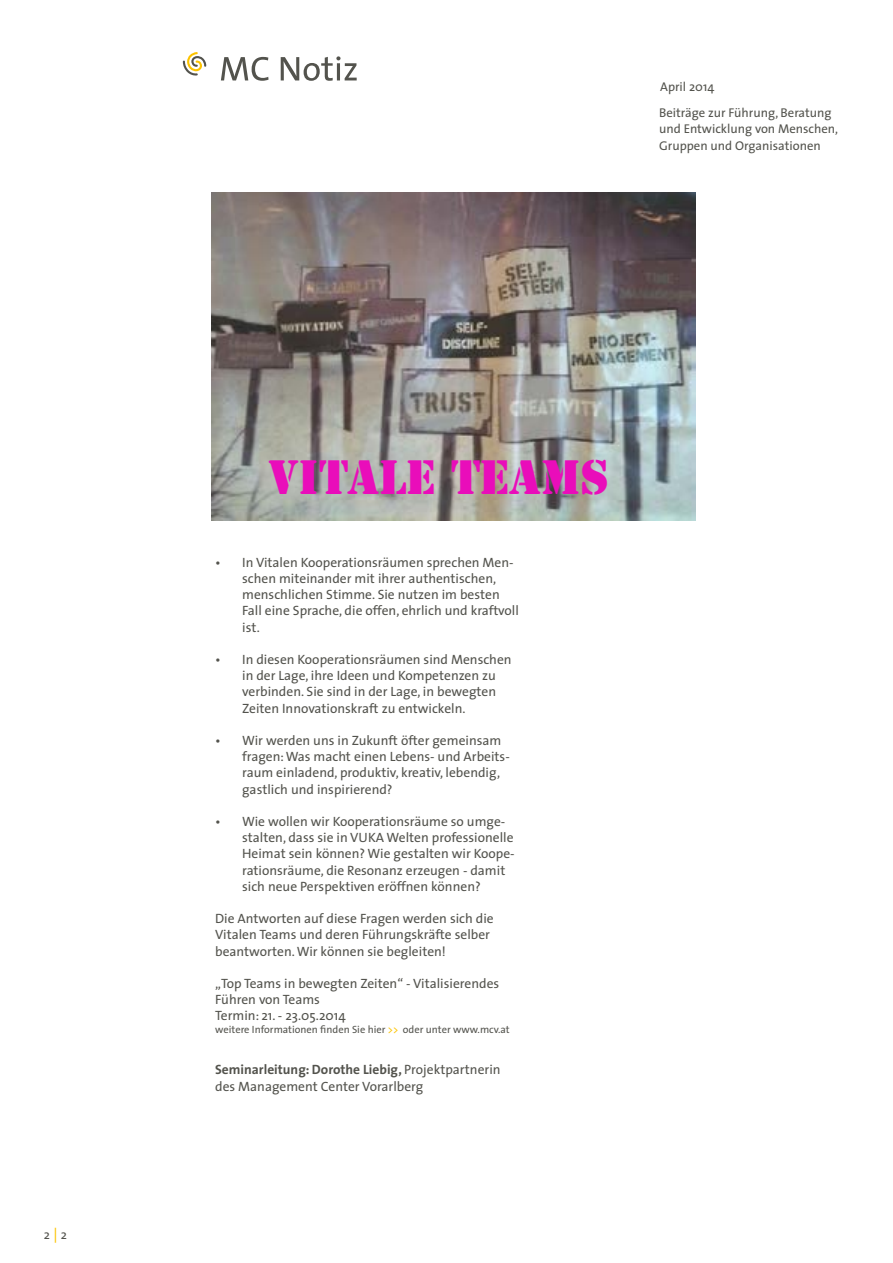
<style>
.page{position:relative;width:893px;height:1263px;background:#fff}
.page>*{position:absolute;margin:0;border:0;box-sizing:border-box;transform-origin:0 0}
.t1{font:45px "Stencil Std";color:#e90dba}
.t2{font:13.5px/16.2px "The Sans";color:#53534d}
.t3{font:12.75px/25.7px "The Sans";color:#53534d}
.t4{font:10.5px "The Sans";color:#53534d}
.s1{font-size:15px;color:#fcc300}
.s2{color:#fcc300}
.s3{font-weight:700}
</style>
<div class="page">
<svg style="left:221px;top:56px;width:136px;height:25px"></svg>
<svg style="left:183px;top:52px;width:23px;height:24px"></svg>
<img style="left:212px;top:192px;width:484px;height:328px">
<p class="t3" style="left:44px;top:1221px;width:25px">2<span class="s1">|</span>2</p>
<p class="t3" style="left:659px;top:73px;width:174px">April 2014<br>Beiträge zur Führung, Beratung</p>
<p class="t3" style="left:659px;top:120px;width:181px;line-height:16.5px">und Entwicklung von Menschen,<br>Gruppen und Organisationen</p>
<h1 class="t1" style="left:268px;top:448px;width:342px">VITALE TEAMS</h1>
<p class="t2" style="left:242px;top:554px;width:278px;text-indent:-27px">• In Vitalen Kooperationsräumen sprechen Men&shy;schen miteinander mit ihrer authentischen, menschlichen Stimme. Sie nutzen im besten Fall eine Sprache, die offen, ehrlich und kraftvoll ist.</p>
<p class="t2" style="left:242px;top:651px;width:271px;text-indent:-27px">• In diesen Kooperationsräumen sind Menschen in der Lage, ihre Ideen und Kompetenzen zu verbinden. Sie sind in der Lage, in bewegten Zeiten Innovationskraft zu entwickeln.</p>
<p class="t2" style="left:242px;top:732px;width:269px;text-indent:-27px">• Wir werden uns in Zukunft öfter gemeinsam fragen: Was macht einen Lebens- und Arbeits&shy;raum einladend, produktiv, kreativ, lebendig, gastlich und inspirierend?</p>
<p class="t2" style="left:242px;top:813px;width:274px;text-indent:-27px">• Wie wollen wir Kooperationsräume so umge&shy;stalten, dass sie in VUKA Welten professionelle Heimat sein können? Wie gestalten wir Koope&shy;rationsräume, die Resonanz erzeugen - damit sich neue Perspektiven eröffnen können?</p>
<p class="t2" style="left:215px;top:910px;width:280px">Die Antworten auf diese Fragen werden sich die<br>Vitalen Teams und deren Führungskräfte selber beantworten. Wir können sie begleiten!</p>
<p class="t2" style="left:215px;top:975px;width:286px">„Top Teams in bewegten Zeiten“ - Vitalisierendes<br>Führen von Teams<br>Termin: 21. - 23.05.2014</p>
<p class="t4" style="left:215px;top:1021px;width:296px">weitere Informationen finden Sie hier <span class="s2">&gt;&gt;</span> oder unter www.mcv.at</p>
<p class="t2" style="left:215px;top:1061px;width:287px"><span class="s3">Seminarleitung: Dorothe Liebig,</span> Projektpartnerin des Management Center Vorarlberg</p>
</div>
